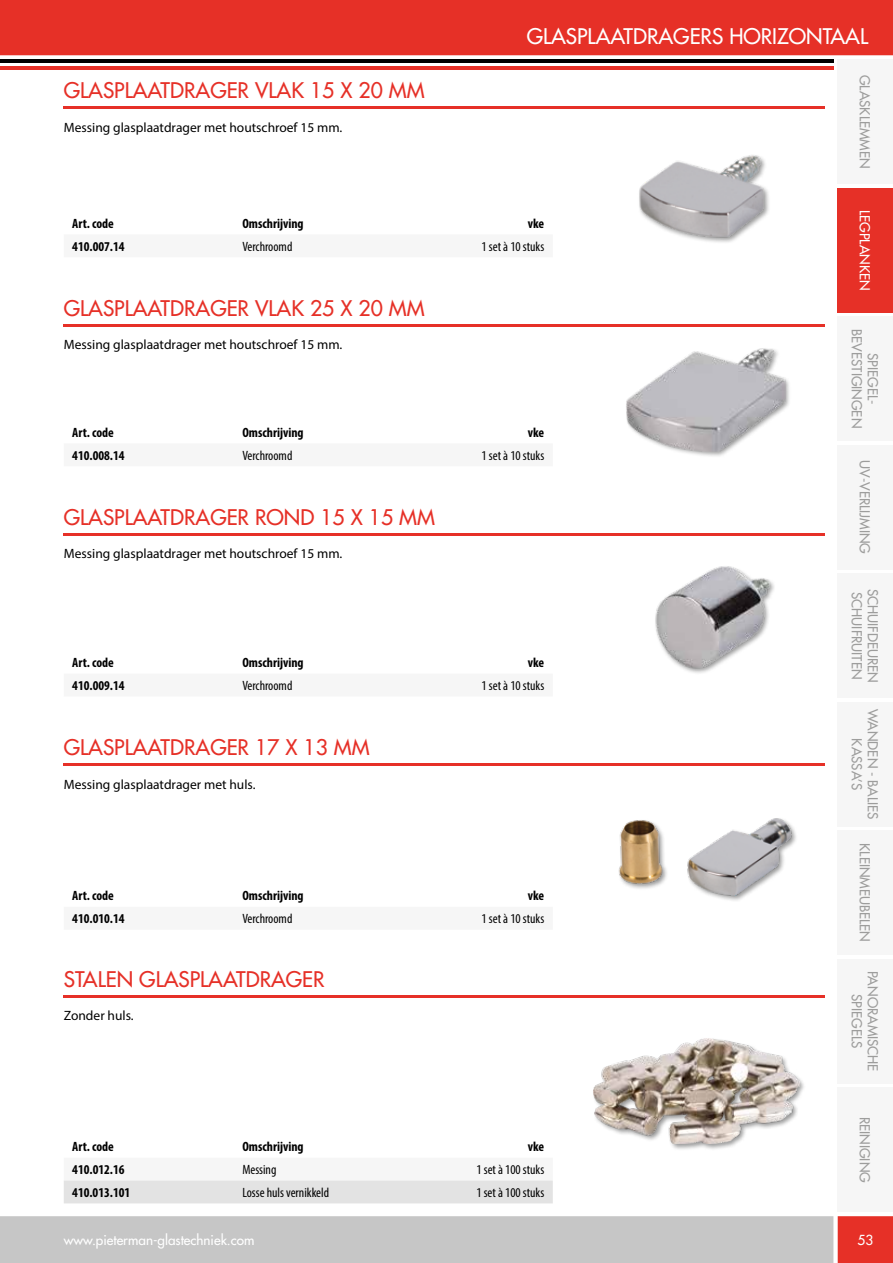
<style>
.page{position:relative;width:893px;height:1263px;background:#fff}
.page>*{position:absolute;margin:0;border:0;box-sizing:border-box;transform-origin:0 0}
.t1{font:500 21px "Futura Std";color:#e63027}
.t2{font:500 21px "Futura Std";color:#fff}
.t3{font:700 condensed 13.5px "Myriad Pro";color:#000}
.t4{font:13.5px "Myriad Pro";color:#000}
.t5{font:condensed 13.5px "Myriad Pro";color:#000}
.t6{font:500 13.5px/16.2px "Futura Std";color:#9d9d9c;text-align:center}
.t7{font:500 13.5px "Futura Std";color:#fff}
</style>
<div class="page">
<div style="left:1px;top:0;width:892px;height:55px;background:#e63027"></div>
<svg style="left:0;top:1216px;width:893px;height:47px;background:#c8bdbc"></svg>
<hr style="left:0;top:66px;width:833px;height:3px;background:#e63027">
<svg style="left:0;top:0;width:1px;height:60px"></svg>
<hr style="left:0;top:60px;width:833px;height:3px;background:#000">
<div style="left:838px;top:60px;width:55px;height:124px;background:#f6f6f6"></div>
<div style="left:838px;top:188px;width:55px;height:124px;background:#e63027"></div>
<div style="left:838px;top:317px;width:55px;height:124px;background:#f6f6f6"></div>
<div style="left:838px;top:445px;width:55px;height:124px;background:#f6f6f6"></div>
<div style="left:838px;top:573px;width:55px;height:125px;background:#f6f6f6"></div>
<div style="left:838px;top:702px;width:55px;height:124px;background:#f6f6f6"></div>
<div style="left:838px;top:830px;width:55px;height:125px;background:#f6f6f6"></div>
<div style="left:838px;top:959px;width:55px;height:124px;background:#f6f6f6"></div>
<div style="left:838px;top:1087px;width:55px;height:125px;background:#f6f6f6"></div>
<div style="left:638px;top:154px;width:133px;height:90px;background:#000;opacity:.4"></div>
<img style="left:638px;top:154px;width:127px;height:87px">
<div style="left:625px;top:348px;width:167px;height:110px;background:#000;opacity:.4"></div>
<img style="left:626px;top:348px;width:159px;height:103px">
<img style="left:655px;top:566px;width:117px;height:107px">
<img style="left:618px;top:818px;width:178px;height:83px">
<div style="left:592px;top:1037px;width:214px;height:114px;background:#000;opacity:.4"></div>
<img style="left:593px;top:1038px;width:206px;height:105px">
<hr style="left:64px;top:107px;width:761px;height:2px;background:#e63027">
<hr style="left:64px;top:324px;width:761px;height:2px;background:#e63027">
<hr style="left:64px;top:533px;width:761px;height:2px;background:#e63027">
<hr style="left:64px;top:763px;width:761px;height:2px;background:#e63027">
<hr style="left:64px;top:995px;width:761px;height:2px;background:#e63027">
<div style="left:64px;top:1180px;width:489px;height:23px;background:#e3e3e3"></div>
<h1 class="t1" style="left:64px;top:77px;width:362px">GLASPLAATDRAGER VLAK 15 X 20 MM</h1>
<p class="t4" style="left:64px;top:119px;width:280px">Messing glasplaatdrager met houtschroef 15 mm.</p>
<h1 class="t2" style="left:527px;top:23px;width:343px">GLASPLAATDRAGERS HORIZONTAAL</h1>
<p class="t6" style="left:873px;top:75px;width:95px;rotate:90deg">GLASKLEMMEN</p>
<p class="t3" style="left:72px;top:215px;width:43px">Art. code</p>
<p class="t3" style="left:242px;top:215px;width:63px">Omschrijving</p>
<p class="t3" style="left:528px;top:215px;width:18px">vke</p>
<p class="t3" style="left:72px;top:238px;width:54px">410.007.14</p>
<p class="t5" style="left:242px;top:238px;width:52px">Verchroomd</p>
<p class="t5" style="left:482px;top:238px;width:64px">1 set à 10 stuks</p>
<h1 class="t1" style="left:64px;top:295px;width:362px">GLASPLAATDRAGER VLAK 25 X 20 MM</h1>
<p class="t4" style="left:64px;top:337px;width:280px">Messing glasplaatdrager met houtschroef 15 mm.</p>
<p class="t3" style="left:72px;top:424px;width:43px">Art. code</p>
<p class="t3" style="left:242px;top:424px;width:63px">Omschrijving</p>
<p class="t3" style="left:528px;top:424px;width:18px">vke</p>
<p class="t3" style="left:72px;top:447px;width:54px">410.008.14</p>
<p class="t5" style="left:242px;top:447px;width:52px">Verchroomd</p>
<p class="t5" style="left:482px;top:447px;width:64px">1 set à 10 stuks</p>
<h1 class="t1" style="left:64px;top:504px;width:373px">GLASPLAATDRAGER ROND 15 X 15 MM</h1>
<p class="t4" style="left:64px;top:545px;width:280px">Messing glasplaatdrager met houtschroef 15 mm.</p>
<p class="t3" style="left:72px;top:654px;width:43px">Art. code</p>
<p class="t3" style="left:242px;top:654px;width:63px">Omschrijving</p>
<p class="t3" style="left:528px;top:654px;width:18px">vke</p>
<p class="t3" style="left:72px;top:677px;width:54px">410.009.14</p>
<p class="t5" style="left:242px;top:677px;width:52px">Verchroomd</p>
<p class="t5" style="left:482px;top:677px;width:64px">1 set à 10 stuks</p>
<h1 class="t1" style="left:64px;top:734px;width:307px">GLASPLAATDRAGER 17 X 13 MM</h1>
<p class="t4" style="left:64px;top:776px;width:193px">Messing glasplaatdrager met huls.</p>
<p class="t3" style="left:72px;top:887px;width:43px">Art. code</p>
<p class="t3" style="left:242px;top:887px;width:63px">Omschrijving</p>
<p class="t3" style="left:528px;top:887px;width:18px">vke</p>
<p class="t3" style="left:72px;top:910px;width:54px">410.010.14</p>
<p class="t5" style="left:242px;top:911px;width:52px">Verchroomd</p>
<p class="t5" style="left:482px;top:911px;width:64px">1 set à 10 stuks</p>
<h1 class="t1" style="left:64px;top:966px;width:262px">STALEN GLASPLAATDRAGER</h1>
<p class="t4" style="left:64px;top:1007px;width:71px">Zonder huls.</p>
<p class="t3" style="left:72px;top:1138px;width:43px">Art. code</p>
<p class="t3" style="left:242px;top:1138px;width:63px">Omschrijving</p>
<p class="t3" style="left:528px;top:1138px;width:18px">vke</p>
<p class="t3" style="left:72px;top:1161px;width:54px">410.012.16</p>
<p class="t5" style="left:242px;top:1161px;width:36px">Messing</p>
<p class="t5" style="left:476px;top:1161px;width:69px">1 set à 100 stuks</p>
<p class="t3" style="left:72px;top:1184px;width:60px">410.013.101</p>
<p class="t5" style="left:242px;top:1184px;width:88px">Losse huls vernikkeld</p>
<p class="t5" style="left:476px;top:1184px;width:69px">1 set à 100 stuks</p>
<p class="t7" style="left:64px;top:1231px;width:192px">www.pieterman-glastechniek.com</p>
<p class="t7" style="left:873px;top:210px;width:82px;rotate:90deg">LEGPLANKEN</p>
<p class="t6" style="left:881px;top:329px;width:100px;rotate:90deg">SPIEGEL-<br>BEVESTIGINGEN</p>
<p class="t6" style="left:873px;top:460px;width:95px;rotate:90deg">UV-VERLIJMING</p>
<p class="t6" style="left:865px;top:592px;width:89px;rotate:90deg">SCHUIFRUITEN</p>
<p class="t6" style="left:881px;top:589px;width:95px;rotate:90deg">SCHUIFDEUREN</p>
<p class="t6" style="left:881px;top:709px;width:112px;rotate:90deg">WANDEN - BALIES<br>KASSA’S</p>
<p class="t6" style="left:873px;top:843px;width:100px;rotate:90deg">KLEINMEUBELEN</p>
<p class="t6" style="left:881px;top:971px;width:102px;rotate:90deg">PANORAMISCHE<br>SPIEGELS</p>
<p class="t6" style="left:873px;top:1117px;width:68px;rotate:90deg">REINIGING</p>
<p class="t7" style="left:857px;top:1231px;width:17px">53</p>
</div>
